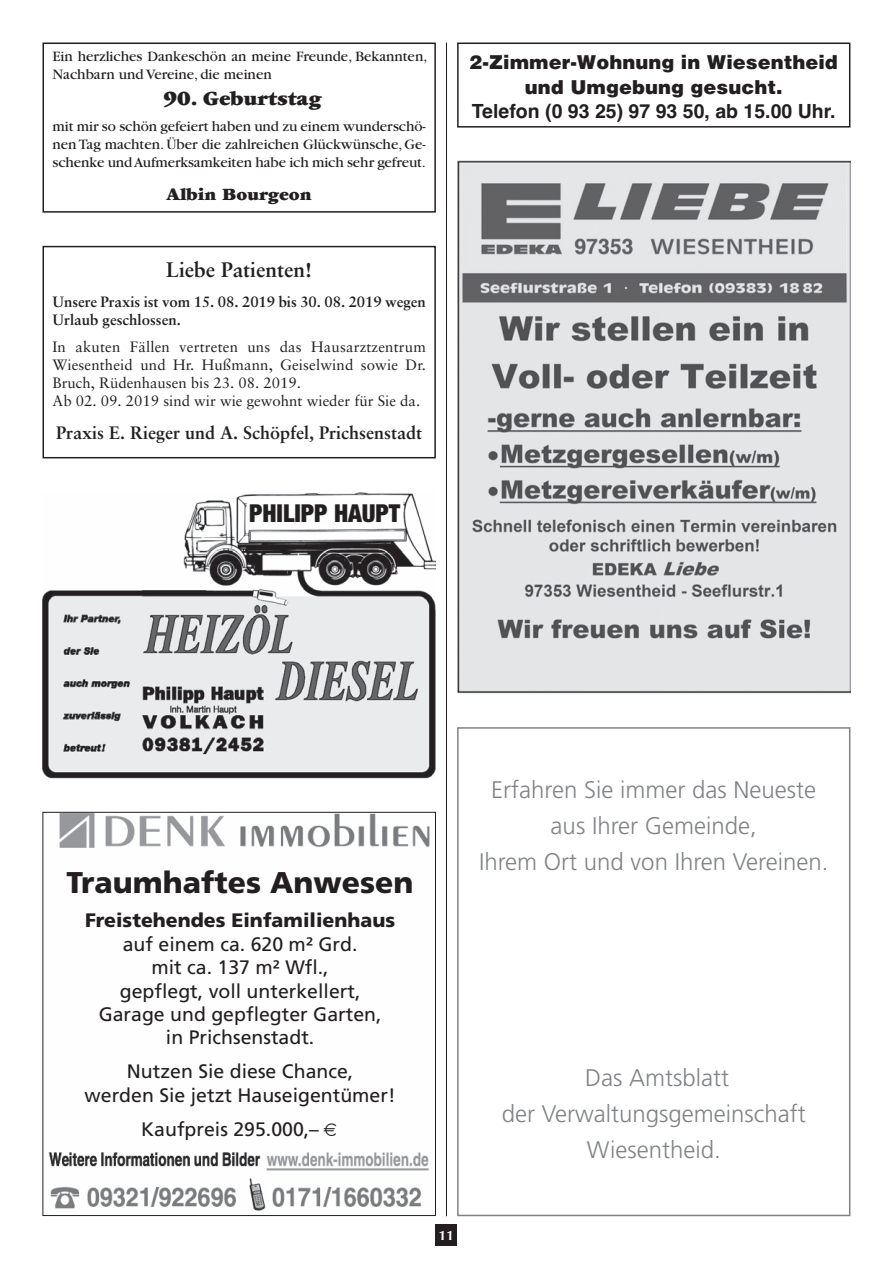
<style>
.page{position:relative;width:893px;height:1263px;background:#fff}
.page>*{position:absolute;margin:0;border:0;box-sizing:border-box;transform-origin:0 0}
.t1{font:900 30px "Frutiger";color:#231f20}
.t2{font:900 condensed 24.75px "Helvetica Neue";color:#231f20}
.t3{font:300 24px/36px "Frutiger";color:#808285;text-align:center}
.t4{font:700 21px "Sabon";color:#231f20}
.t5{font:900 21px "Garamond";color:#231f20}
.t6{font:19.5px/23.4px "Frutiger";color:#231f20;text-align:center}
.t7{font:900 19.5px/24.8px "Helvetica";color:#231f20;text-align:center}
.t8{font:700 19.5px "Helvetica";color:#231f20}
.t9{font:900 19.5px "Frutiger";color:#231f20}
.t10{font:700 18px "Sabon";color:#231f20}
.t11{font:900 18px "Garamond";color:#231f20}
.t12{font:15px/18px "Garamond";color:#231f20}
.t13{font:15px/18px "Sabon";letter-spacing:.01em;color:#231f20}
.t14{font:700 15px/18px "Sabon";letter-spacing:-.005em;color:#231f20}
.t15{font:700 13.5px "Optima";color:#fff}
</style>
<div class="page">
<div style="left:436px;top:1225px;width:21px;height:21px;background:#231f20"></div>
<hr style="left:446px;top:43px;width:1px;height:1173px;background:#231f20">
<img style="left:43px;top:492px;width:393px;height:287px">
<div style="left:43px;top:246px;width:393px;height:212px;border:2px solid #231f20"></div>
<img style="left:48px;top:814px;width:382px;height:397px">
<img style="left:457px;top:160px;width:393px;height:534px">
<div style="left:457px;top:43px;width:393px;height:85px;border:2px solid #231f20"></div>
<div style="left:457px;top:727px;width:393px;height:489px;border:2px solid #808285"></div>
<div style="left:43px;top:43px;width:393px;height:170px;border:2px solid #231f20"></div>
<svg style="left:324px;top:1123px;width:12px;height:12px"></svg>
<p class="t12" style="left:53px;top:49px;width:376px">Ein herzliches Dankeschön an meine Freunde, Bekannten,<br>Nachbarn und Vereine, die meinen</p>
<h3 class="t5" style="left:164px;top:92px;width:159px">90. Geburtstag</h3>
<p class="t12" style="left:53px;top:118px;width:375px;text-align:justify">mit mir so schön gefeiert haben und zu einem wunderschö&shy;nen Tag machten. Über die zahlreichen Glückwünsche, Ge&shy;schenke und Aufmerksamkeiten habe ich mich sehr gefreut.</p>
<p class="t11" style="left:167px;top:188px;width:147px">Albin Bourgeon</p>
<h3 class="t4" style="left:166px;top:261px;width:147px">Liebe Patienten!</h3>
<p class="t14" style="left:53px;top:294px;width:375px">Unsere Praxis ist vom 15. 08. 2019 bis 30. 08. 2019 wegen<br>Urlaub geschlossen.</p>
<p class="t13" style="left:53px;top:339px;width:375px">In akuten Fällen vertreten uns das Hausarztzentrum Wiesentheid und Hr. Hußmann, Geiselwind sowie Dr.<br>Bruch, Rüdenhausen bis 23. 08. 2019.<br>Ab 02. 09. 2019 sind wir wie gewohnt wieder für Sie da.</p>
<p class="t10" style="left:56px;top:425px;width:368px">Praxis E. Rieger und A. Schöpfel, Prichsenstadt</p>
<h2 class="t2" style="left:249px;top:493px;width:153px">PHILIPP HAUPT</h2>
<h3 class="t7" style="left:470px;top:50px;width:370px">2-Zimmer-Wohnung in Wiesentheid und Umgebung gesucht.</h3>
<h3 class="t8" style="left:472px;top:100px;width:365px">Telefon (0 93 25) 97 93 50, ab 15.00 Uhr.</h3>
<h1 class="t1" style="left:67px;top:871px;width:348px">Traumhaftes Anwesen</h1>
<h3 class="t9" style="left:85px;top:913px;width:312px">Freistehendes Einfamilienhaus</h3>
<h3 class="t6" style="left:99px;top:934px;width:284px">auf einem ca. 620 m² Grd.<br>mit ca. 137 m² Wfl.,<br>gepflegt, voll unterkellert,<br>Garage und gepflegter Garten, in Prichsenstadt.</h3>
<h3 class="t6" style="left:85px;top:1061px;width:313px">Nutzen Sie diese Chance,<br>werden Sie jetzt Hauseigentümer!</h3>
<h3 class="t6" style="left:141px;top:1118px;width:179px">Kaufpreis 295.000,–</h3>
<p class="t15" style="left:439px;top:1227px;width:17px">11</p>
<h3 class="t3" style="left:479px;top:774px;width:351px">Erfahren Sie immer das Neueste aus Ihrer Gemeinde,<br>Ihrem Ort und von Ihren Vereinen.</h3>
<h3 class="t3" style="left:502px;top:1062px;width:306px">Das Amtsblatt<br>der Verwaltungsgemeinschaft<br>Wiesentheid.</h3>
</div>
